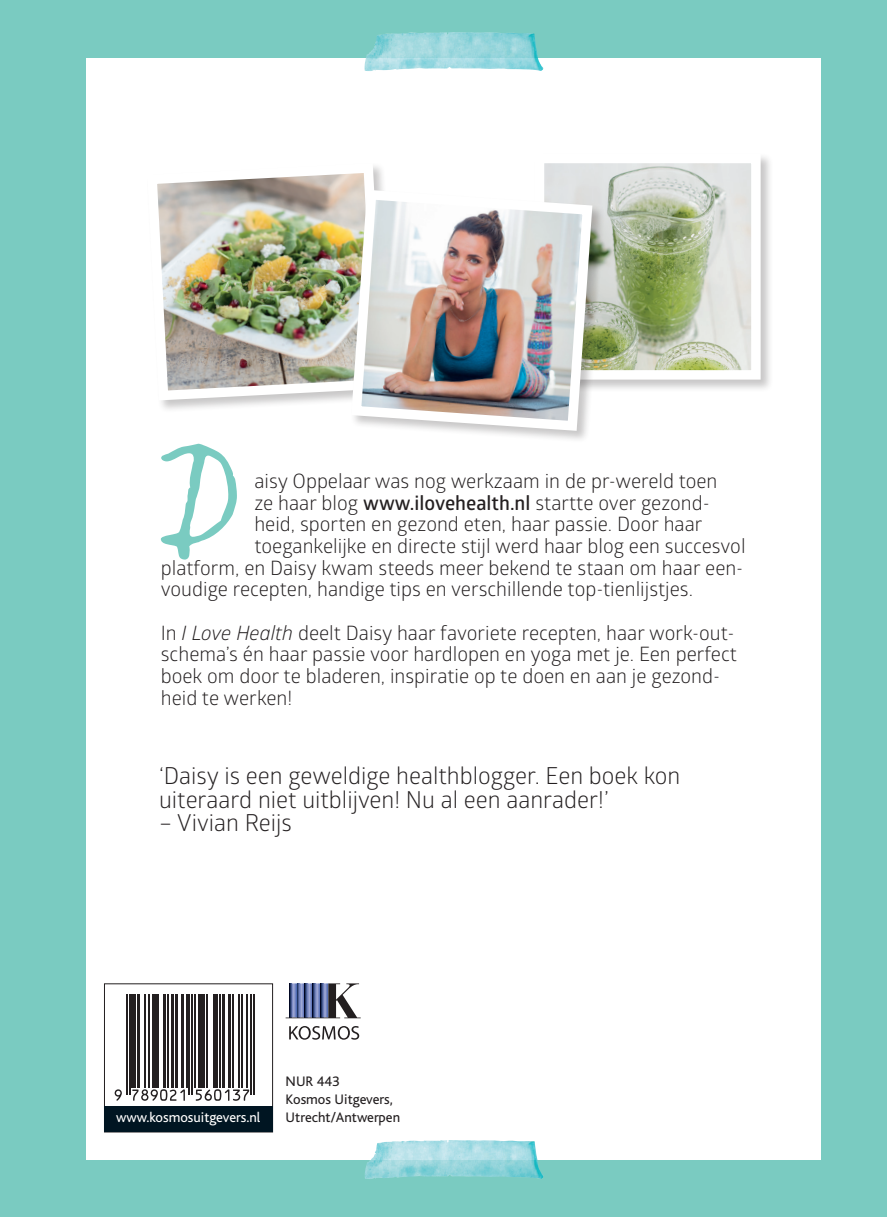
<style>
.page{position:relative;width:887px;height:1217px;background:#fff}
.page>*{position:absolute;margin:0;border:0;box-sizing:border-box;transform-origin:0 0}
.t1{font:176.58px "Emmascript MVB Std";color:#7acbc1}
.t2{font:23.45px/23.4px "Glober";color:#231f20}
.t3{font:19.78px/21.7px "Glober";color:#231f20}
.t4{font:14.35px/18px "Bliss";color:#231f20}
.t5{font:14.35px "Bliss";color:#fff}
.s1{font-weight:600}
.s2{font-style:italic}
</style>
<div class="page">
<div style="left:0;top:0;width:887px;height:1216px;background:#7acbc1"></div>
<div style="left:87px;top:58px;width:734px;height:1101px;background:#fff"></div>
<div style="left:146px;top:162px;width:251px;height:251px;background:#231f20;opacity:.25"></div>
<img style="left:146px;top:162px;width:243px;height:243px">
<img style="left:364px;top:32px;width:179px;height:39px">
<img style="left:364px;top:1140px;width:180px;height:39px">
<div style="left:104px;top:983px;width:169px;height:149px;border:1px solid #231f20"></div>
<div style="left:104px;top:1106px;width:168px;height:26px;background:#001522"></div>
<svg style="left:115px;top:1089px;width:7px;height:11px"></svg>
<hr style="left:127px;top:994px;width:1px;height:100px;background:#231f20">
<hr style="left:129px;top:994px;width:2px;height:100px;background:#231f20">
<hr style="left:132px;top:994px;width:4px;height:93px;background:#231f20">
<hr style="left:137px;top:994px;width:3px;height:93px;background:#231f20">
<hr style="left:144px;top:994px;width:1px;height:93px;background:#231f20">
<hr style="left:148px;top:994px;width:1px;height:93px;background:#231f20">
<hr style="left:152px;top:994px;width:2px;height:93px;background:#231f20">
<hr style="left:155px;top:994px;width:4px;height:93px;background:#231f20">
<hr style="left:163px;top:994px;width:3px;height:93px;background:#231f20">
<hr style="left:167px;top:994px;width:1px;height:93px;background:#231f20">
<hr style="left:171px;top:994px;width:3px;height:93px;background:#231f20">
<hr style="left:175px;top:994px;width:3px;height:93px;background:#231f20">
<svg style="left:132px;top:1089px;width:53px;height:11px"></svg>
<hr style="left:181px;top:994px;width:2px;height:93px;background:#231f20">
<hr style="left:186px;top:994px;width:1px;height:93px;background:#231f20">
<hr style="left:189px;top:994px;width:1px;height:100px;background:#231f20">
<hr style="left:191px;top:994px;width:2px;height:100px;background:#231f20">
<hr style="left:194px;top:994px;width:1px;height:93px;background:#231f20">
<hr style="left:198px;top:994px;width:4px;height:93px;background:#231f20">
<hr style="left:203px;top:994px;width:2px;height:93px;background:#231f20">
<hr style="left:206px;top:994px;width:1px;height:93px;background:#231f20">
<hr style="left:213px;top:994px;width:4px;height:93px;background:#231f20">
<hr style="left:220px;top:994px;width:1px;height:93px;background:#231f20">
<hr style="left:222px;top:994px;width:3px;height:93px;background:#231f20">
<hr style="left:228px;top:994px;width:3px;height:93px;background:#231f20">
<hr style="left:232px;top:994px;width:1px;height:93px;background:#231f20">
<hr style="left:239px;top:994px;width:1px;height:93px;background:#231f20">
<svg style="left:196px;top:1089px;width:53px;height:11px"></svg>
<hr style="left:241px;top:994px;width:1px;height:93px;background:#231f20">
<hr style="left:247px;top:994px;width:1px;height:93px;background:#231f20">
<hr style="left:251px;top:994px;width:1px;height:100px;background:#231f20">
<hr style="left:253px;top:994px;width:2px;height:100px;background:#231f20">
<svg style="left:289px;top:1026px;width:70px;height:13px"></svg>
<svg style="left:286px;top:983px;width:75px;height:35px"></svg>
<div style="left:533px;top:152px;width:240px;height:240px;background:#231f20;opacity:.25"></div>
<img style="left:545px;top:164px;width:205px;height:205px">
<div style="left:535px;top:154px;width:225px;height:225px;border:9px solid #fff"></div>
<div style="left:350px;top:189px;width:255px;height:254px;background:#231f20;opacity:.25"></div>
<img style="left:346px;top:185px;width:251px;height:251px">
<h1 class="t1" style="left:163px;top:392px;width:93px">D</h1>
<p class="t3" style="left:254px;top:469px;width:464px">aisy Oppelaar was nog werkzaam in de pr-wereld toen</p>
<p class="t3" style="left:254px;top:491px;width:457px">ze haar blog <span class="s1">www.ilovehealth.nl</span> startte over gezond-</p>
<p class="t3" style="left:254px;top:512px;width:449px">heid, sporten en gezond eten, haar passie. Door haar</p>
<p class="t3" style="left:254px;top:534px;width:492px">toegankelijke en directe stijl werd haar blog een succesvol</p>
<p class="t3" style="left:161px;top:556px;width:584px">platform, en Daisy kwam steeds meer bekend te staan om haar een-</p>
<p class="t3" style="left:161px;top:577px;width:533px">voudige recepten, handige tips en verschillende top-tienlijstjes.</p>
<p class="t3" style="left:161px;top:621px;width:577px">In <span class="s2">I Love Health</span> deelt Daisy haar favoriete recepten, haar work-out&shy;schema’s én haar passie voor hardlopen en yoga met je. Een perfect boek om door te bladeren, inspiratie op te doen en aan je gezond&shy;heid te werken!</p>
<p class="t2" style="left:159px;top:763px;width:523px">‘Daisy is een geweldige healthblogger. Een boek kon uiteraard niet uitblijven! Nu al een aanrader!’</p>
<p class="t2" style="left:159px;top:810px;width:134px">– Vivian Reijs</p>
<p class="t5" style="left:116px;top:1109px;width:146px">www.kosmosuitgevers.nl</p>
<p class="t4" style="left:286px;top:1072px;width:116px">NUR 443<br>Kosmos Uitgevers,<br>Utrecht/Antwerpen</p>
</div>
